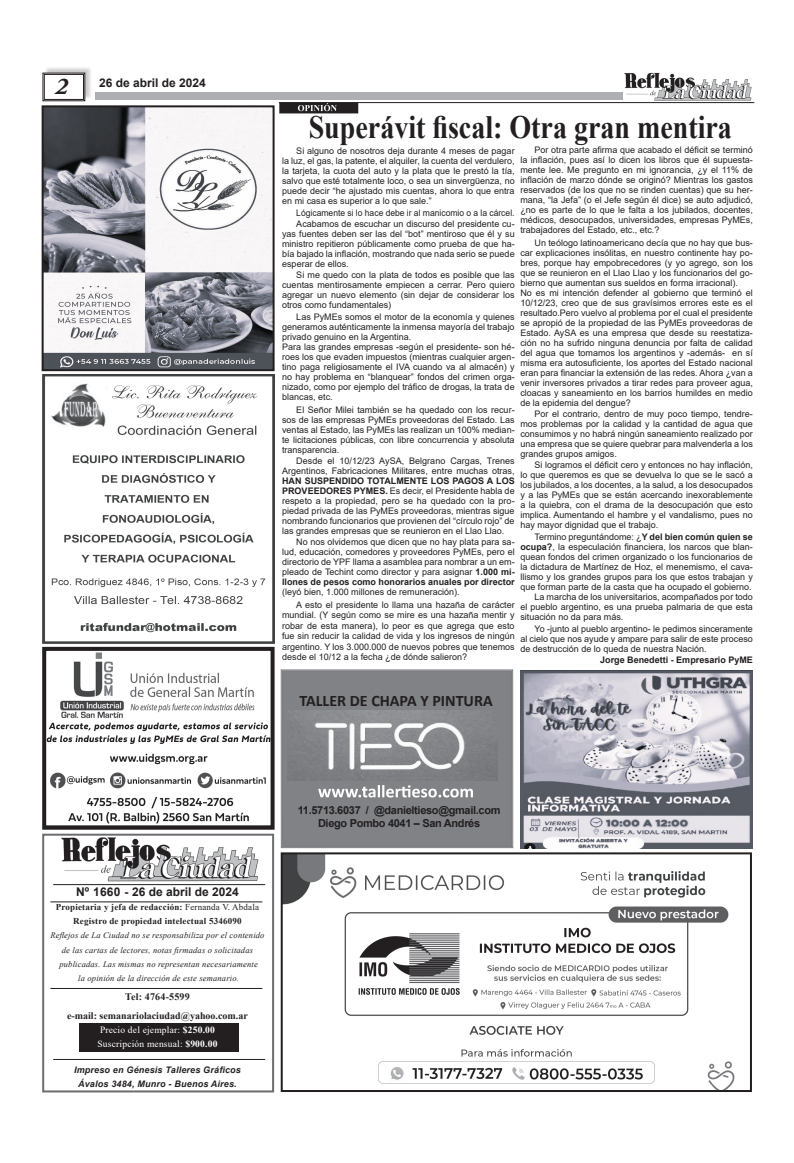
<style>
.page{position:relative;width:794px;height:1163px;background:#fff}
.page>*{position:absolute;margin:0;border:0;box-sizing:border-box;transform-origin:0 0}
.t1{font:700 32.5px "Times New Roman";color:#231f20;scale:.86 1}
.t2{font:italic 700 24px "Adobe Garamond Pro";color:#231f20}
.t3{font:700 18px "Calibri";color:#fff}
.t4{font:700 16px "Calibri";color:#231f20}
.t5{font:700 12px "Arial";color:#231f20}
.t6{font:700 11px "Arial";letter-spacing:-.03em;color:#231f20}
.t7{font:700 10px/19px "Times New Roman";color:#231f20;text-align:center}
.t8{font:9.5px "Times New Roman";letter-spacing:.02em;color:#fff}
.t9{font:9px/10px "Arial";color:#231f20;text-align:justify}
.t10{font:700 9px "Times New Roman";letter-spacing:.02em;color:#231f20}
.t11{font:italic 700 9px "Arial";letter-spacing:.02em;color:#231f20}
.t12{font:9px "Arial";color:#231f20;scale:.95 1}
.t13{font:700 9px "Arial";color:#231f20}
.t14{font:700 9px "Times New Roman";color:#fff}
.t15{font:italic 8.5px/14px "Times New Roman";letter-spacing:.02em;color:#231f20;text-align:center}
.s1{font-weight:700}
.s2{font-weight:400}
</style>
<div class="page">
<div style="left:95px;top:92px;width:529px;height:7px;background:#aeafb3"></div>
<div style="left:44px;top:65px;width:48px;height:35px;background:#231f20;opacity:.23"></div>
<svg style="left:42px;top:72px;width:43px;height:29px"></svg>
<div style="left:44px;top:74px;width:40px;height:26px;border:1px solid #231f20"></div>
<img style="left:624px;top:72px;width:127px;height:32px">
<img style="left:47px;top:652px;width:222px;height:172px">
<div style="left:42px;top:646px;width:232px;height:183px;border:4px solid #231f20"></div>
<img style="left:43px;top:374px;width:231px;height:269px">
<div style="left:42px;top:833px;width:232px;height:259px;border:2px solid #6c6d70"></div>
<div style="left:80px;top:1023px;width:159px;height:28px;background:#231f20"></div>
<img style="left:61px;top:837px;width:198px;height:45px">
<hr style="left:53px;top:884px;width:212px;height:1px;background:#231f20">
<hr style="left:50px;top:987px;width:212px;height:1px;background:#231f20">
<hr style="left:53px;top:1058px;width:212px;height:1px;background:#231f20">
<hr style="left:50px;top:901px;width:212px;height:1px;background:#231f20">
<img style="left:284px;top:855px;width:451px;height:233px">
<div style="left:281px;top:852px;width:471px;height:239px;border:2px solid #231f20"></div>
<img style="left:45px;top:108px;width:226px;height:260px">
<div style="left:42px;top:105px;width:232px;height:266px;border:2px solid #231f20"></div>
<svg style="left:280px;top:669px;width:234px;height:179px"></svg>
<div style="left:282px;top:670px;width:230px;height:176px;background:#808285"></div>
<img style="left:288px;top:710px;width:210px;height:70px">
<img style="left:520px;top:670px;width:233px;height:178px">
<hr style="left:279px;top:102px;width:475px;height:1px;background:#231f20">
<div style="left:280px;top:103px;width:78px;height:10px;background:#231f20"></div>
<p class="t2" style="left:55px;top:72px;width:14px">2</p>
<p class="t5" style="left:99px;top:74px;width:108px">26 de abril de 2024</p>
<p class="t14" style="left:297px;top:101px;width:41px">OPINIÓN</p>
<p class="t1" style="left:309px;top:104px;width:493px">Superávit fiscal: Otra gran mentira</p>
<p class="t9" style="left:282px;top:146px;width:234px;text-indent:14px">Si alguno de nosotros deja durante 4 meses de pagar la luz, el gas, la patente, el alquiler, la cuenta del verdulero, la tarjeta, la cuota del auto y la plata que le prestó la tía, salvo que esté totalmente loco, o sea un sinvergüenza, no puede decir “he ajustado mis cuentas, ahora lo que entra en mi casa es superior a lo que sale.”</p>
<p class="t12" style="left:296px;top:207px;width:231px">Lógicamente si lo hace debe ir al manicomio o a la cárcel.</p>
<p class="t9" style="left:282px;top:219px;width:234px;text-indent:14px">Acabamos de escuchar un discurso del presidente cu&shy;yas fuentes deben ser las del “bot” mentiroso que él y su ministro repitieron públicamente como prueba de que ha&shy;bía bajado la inflación, mostrando que nada serio se puede esperar de ellos.</p>
<p class="t9" style="left:282px;top:270px;width:234px;text-indent:14px">Si me quedo con la plata de todos es posible que las cuentas mentirosamente empiecen a cerrar. Pero quiero agregar un nuevo elemento (sin dejar de considerar los otros como fundamentales)</p>
<p class="t9" style="left:282px;top:312px;width:234px;text-indent:14px">Las PyMEs somos el motor de la economía y quienes generamos auténticamente la inmensa mayoría del trabajo privado genuino en la Argentina.</p>
<p class="t9" style="left:282px;top:342px;width:234px">Para las grandes empresas -según el presidente- son hé&shy;roes los que evaden impuestos (mientras cualquier argen&shy;tino paga religiosamente el IVA cuando va al almacén) y no hay problema en “blanquear” fondos del crimen orga&shy;nizado, como por ejemplo del tráfico de drogas, la trata de blancas, etc.</p>
<p class="t9" style="left:282px;top:405px;width:234px;text-indent:14px">El Señor Milei también se ha quedado con los recur&shy;sos de las empresas PyMEs proveedoras del Estado. Las ventas al Estado, las PyMEs las realizan un 100% median&shy;te licitaciones públicas, con libre concurrencia y absoluta transparencia.</p>
<p class="t9" style="left:282px;top:456px;width:234px;text-indent:14px">Desde el 10/12/23 AySA, Belgrano Cargas, Trenes Argentinos, Fabricaciones Militares, entre muchas otras, <span class="s1">HAN SUSPENDIDO TOTALMENTE LOS PAGOS A LOS PROVEEDORES PYMES.</span> Es decir, el Presidente habla de respeto a la propiedad, pero se ha quedado con la pro&shy;piedad privada de las PyMEs proveedoras, mientras sigue nombrando funcionarios que provienen del “círculo rojo” de las grandes empresas que se reunieron en el Llao Llao.</p>
<p class="t9" style="left:282px;top:537px;width:234px;text-indent:14px">No nos olvidemos que dicen que no hay plata para sa&shy;lud, educación, comedores y proveedores PyMEs, pero el directorio de YPF llama a asamblea para nombrar a un em&shy;pleado de Techint como director y para asignar <span class="s1">1.000 mi&shy;llones de pesos como honorarios anuales por director </span>(leyó bien, 1.000 millones de remuneración).</p>
<p class="t9" style="left:282px;top:599px;width:234px;line-height:10.5px;text-indent:14px">A esto el presidente lo llama una hazaña de carácter mundial. (Y según como se mire es una hazaña mentir y robar de esta manera), lo peor es que agrega que esto fue sin reducir la calidad de vida y los ingresos de ningún argentino. Y los 3.000.000 de nuevos pobres que tenemos desde el 10/12 a la fecha ¿de dónde salieron?</p>
<p class="t9" style="left:520px;top:144px;width:234px;text-indent:14px">Por otra parte afirma que acabado el déficit se terminó la inflación, pues así lo dicen los libros que él supuesta&shy;mente lee. Me pregunto en mi ignorancia, ¿y el 11% de inflación de marzo dónde se originó? Mientras los gastos reservados (de los que no se rinden cuentas) que su her&shy;mana, “la Jefa” (o el Jefe según él dice) se auto adjudicó, ¿no es parte de lo que le falta a los jubilados, docentes, médicos, desocupados, universidades, empresas PyMEs, trabajadores del Estado, etc., etc.?</p>
<p class="t9" style="left:520px;top:237px;width:234px;text-indent:14px">Un teólogo latinoamericano decía que no hay que bus&shy;car explicaciones insólitas, en nuestro continente hay po&shy;bres, porque hay empobrecedores (y yo agrego, son los que se reunieron en el Llao Llao y los funcionarios del go&shy;bierno que aumentan sus sueldos en forma irracional).</p>
<p class="t9" style="left:520px;top:287px;width:234px">No es mi intención defender al gobierno que terminó el 10/12/23, creo que de sus gravísimos errores este es el resultado.Pero vuelvo al problema por el cual el presidente se apropió de la propiedad de las PyMEs proveedoras de Estado. AySA es una empresa que desde su reestatiza&shy;ción no ha sufrido ninguna denuncia por falta de calidad del agua que tomamos los argentinos y -además- en sí misma era autosuficiente, los aportes del Estado nacional eran para financiar la extensión de las redes. Ahora ¿van a venir inversores privados a tirar redes para proveer agua, cloacas y saneamiento en los barrios humildes en medio de la epidemia del dengue?</p>
<p class="t9" style="left:520px;top:408px;width:234px;text-indent:14px">Por el contrario, dentro de muy poco tiempo, tendre&shy;mos problemas por la calidad y la cantidad de agua que consumimos y no habrá ningún saneamiento realizado por una empresa que se quiere quebrar para malvenderla a los grandes grupos amigos.</p>
<p class="t9" style="left:520px;top:459px;width:234px;text-indent:14px">Si logramos el déficit cero y entonces no hay inflación, lo que queremos es que se devuelva lo que se le sacó a los jubilados, a los docentes, a la salud, a los desocupados y a las PyMEs que se están acercando inexorablemente a la quiebra, con el drama de la desocupación que esto implica. Aumentando el hambre y el vandalismo, pues no hay mayor dignidad que el trabajo.</p>
<p class="t9" style="left:520px;top:531px;width:234px;text-indent:14px">Termino preguntándome: ¿<span class="s1">Y del bien común quien se ocupa?</span>, la especulación financiera, los narcos que blan&shy;quean fondos del crimen organizado o los funcionarios de la dictadura de Martínez de Hoz, el menemismo, el cava&shy;llismo y los grandes grupos para los que estos trabajan y que forman parte de la casta que ha ocupado el gobierno.</p>
<p class="t9" style="left:520px;top:591px;width:234px;text-indent:14px">La marcha de los universitarios, acompañados por todo el pueblo argentino, es una prueba palmaria de que esta situación no da para más.</p>
<p class="t9" style="left:520px;top:623px;width:234px;text-indent:14px">Yo -junto al pueblo argentino- le pedimos sinceramente al cielo que nos ayude y ampare para salir de este proceso de destrucción de lo queda de nuestra Nación.</p>
<p class="t13" style="left:600px;top:653px;width:154px">Jorge Benedetti - Empresario PyME</p>
<p class="t4" style="left:299px;top:689px;width:195px">TALLER DE CHAPA Y PINTURA</p>
<p class="t5" style="left:76px;top:883px;width:164px">Nº 1660 - 26 de abril de 2024</p>
<p class="t10" style="left:56px;top:900px;width:205px">Propietaria y jefa de redacción: <span class="s2">Fernanda V. Abdala</span></p>
<p class="t10" style="left:73px;top:914px;width:170px">Registro de propiedad intelectual 5346090</p>
<p class="t15" style="left:50px;top:928px;width:216px">Reflejos de La Ciudad no se responsabiliza por el contenido de las cartas de lectores, notas firmadas o solicitadas</p>
<p class="t15" style="left:59px;top:956px;width:200px">publicadas. Las mismas no representan necesariamente</p>
<p class="t15" style="left:78px;top:970px;width:162px">la opinión de la dirección de este semanario.</p>
<p class="t7" style="left:67px;top:986px;width:182px">Tel: 4764-5599<br>e-mail: semanariolaciudad@yahoo.com.ar</p>
<p class="t8" style="left:100px;top:1022px;width:116px">Precio del ejemplar: <span class="s1">$250.00</span></p>
<p class="t8" style="left:97px;top:1036px;width:121px">Suscripción mensual: <span class="s1">$900.00</span></p>
<p class="t11" style="left:74px;top:1063px;width:168px">Impreso en Génesis Talleres Gráficos</p>
<p class="t11" style="left:78px;top:1077px;width:160px">Ávalos 3484, Munro - Buenos Aires.</p>
<p class="t3" style="left:318px;top:778px;width:158px">www.tallertieso.com</p>
<p class="t6" style="left:298px;top:802px;width:204px">11.5713.6037 / @danieltieso@gmail.com</p>
<p class="t6" style="left:318px;top:815px;width:164px">Diego Pombo 4041 – San Andrés</p>
</div>
